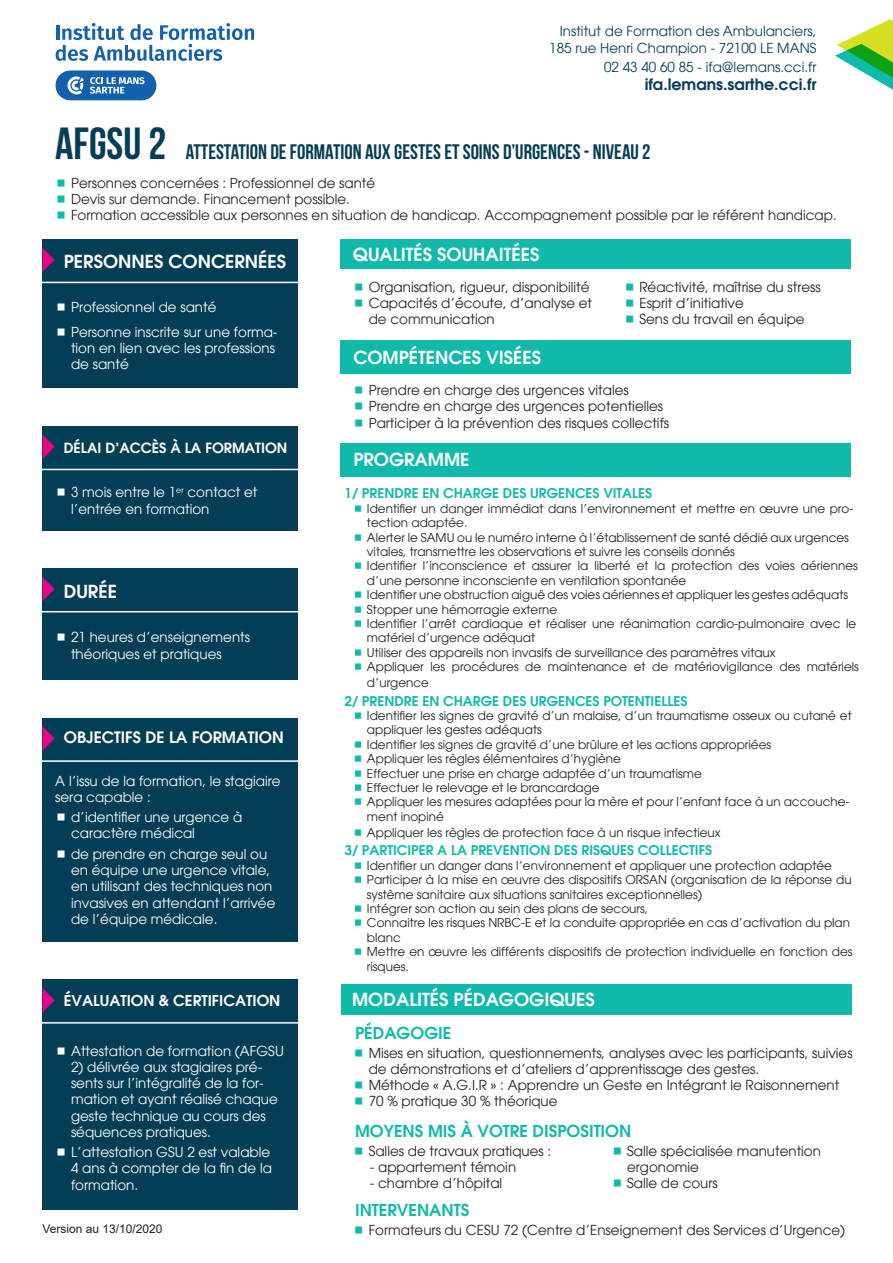
<style>
.page{position:relative;width:893px;height:1263px;background:#fff}
.page>*{position:absolute;margin:0;border:0;box-sizing:border-box;transform-origin:0 0}
.t1{font:21px "Bebas Neue";color:#043e56}
.t2{font:600 18px "Avant Garde";color:#fff}
.t3{font:600 16.5px "Avant Garde";color:#10baaa}
.t4{font:600 15.75px "Avant Garde";color:#043e56}
.t5{font:600 15.75px "Avant Garde";color:#fff}
.t6{font:600 15px "Avant Garde";color:#fff}
.t7{font:600 14.1px "Avant Garde";color:#fff}
.t8{font:13.5px/16.2px "Avant Garde";color:#231f20}
.t9{font:13.5px/16.2px "Avant Garde";color:#fff}
.t10{font:600 13.5px "Avant Garde";color:#10baaa}
.t11{font:13.5px/16.2px "Avant Garde";color:#043e56;text-align:right}
.t12{font:12px/14.4px "Avant Garde";color:#231f20}
.t13{font:12px "Arial";color:#231f20}
.s1{font-size:45px}
</style>
<div class="page">
<div style="left:340px;top:239px;width:510px;height:30px;background:#10baaa"></div>
<div style="left:340px;top:443px;width:510px;height:33px;background:#10baaa"></div>
<div style="left:340px;top:340px;width:510px;height:34px;background:#10baaa"></div>
<div style="left:43px;top:239px;width:255px;height:149px;background:#043e56"></div>
<svg style="left:43px;top:248px;width:12px;height:24px"></svg>
<hr style="left:40px;top:282px;width:260px;height:1px;background:#fff">
<div style="left:43px;top:568px;width:255px;height:112px;background:#043e56"></div>
<svg style="left:43px;top:577px;width:12px;height:24px"></svg>
<hr style="left:40px;top:611px;width:260px;height:1px;background:#fff">
<div style="left:43px;top:718px;width:255px;height:223px;background:#043e56"></div>
<svg style="left:43px;top:727px;width:12px;height:23px"></svg>
<hr style="left:40px;top:760px;width:260px;height:2px;background:#fff">
<div style="left:43px;top:979px;width:255px;height:231px;background:#043e56"></div>
<svg style="left:43px;top:988px;width:12px;height:24px"></svg>
<hr style="left:40px;top:1022px;width:260px;height:1px;background:#fff">
<div style="left:43px;top:426px;width:255px;height:104px;background:#043e56"></div>
<svg style="left:43px;top:435px;width:12px;height:24px"></svg>
<hr style="left:40px;top:469px;width:260px;height:1px;background:#fff">
<div style="left:341px;top:985px;width:511px;height:30px;background:#10baaa"></div>
<svg style="left:56px;top:23px;width:198px;height:38px"></svg>
<div style="left:56px;top:70px;width:100px;height:30px;background:#1161af;border-radius:15px"></div>
<svg style="left:67px;top:76px;width:17px;height:18px"></svg>
<svg style="left:90px;top:77px;width:55px;height:17px"></svg>
<svg style="left:835px;top:19px;width:58px;height:71px"></svg>
<p class="t11" style="left:549px;top:23px;width:269px">Institut de Formation des Ambulanciers,<br>185 rue Henri Champion - 72100 LE MANS</p>
<p class="t11" style="left:604px;top:58px;width:214px">02 43 40 60 85 - ifa@lemans.cci.fr</p>
<h3 class="t4" style="left:645px;top:74px;width:173px">ifa.lemans.sarthe.cci.fr</h3>
<h1 class="t1" style="left:55px;top:141px;width:597px"><span class="s1">AFGSU 2</span> ATTESTATION DE FORMATION AUX GESTES ET SOINS D’URGENCES - NIVEAU 2</h1>
<p class="t8" style="left:71px;top:175px;width:767px">Personnes concernées : Professionnel de santé<br>Devis sur demande. Financement possible.<br>Formation accessible aux personnes en situation de handicap. Accompagnement possible par le référent handicap.</p>
<h2 class="t2" style="left:64px;top:249px;width:224px">PERSONNES CONCERNÉES</h2>
<p class="t9" style="left:71px;top:294px;width:208px;line-height:24.8px">Professionnel de santé<br>Personne inscrite sur une forma-</p>
<p class="t9" style="left:71px;top:340px;width:206px">tion en lien avec les professions de santé</p>
<p class="t7" style="left:64px;top:438px;width:225px">DÉLAI D’ACCÈS À LA FORMATION</p>
<p class="t9" style="left:71px;top:484px;width:188px">3 mois entre le 1<sup>er</sup> contact et l’entrée en formation</p>
<h2 class="t2" style="left:64px;top:580px;width:55px">DURÉE</h2>
<p class="t9" style="left:71px;top:629px;width:181px">21 heures d’enseignements théoriques et pratiques</p>
<h3 class="t5" style="left:64px;top:727px;width:221px">OBJECTIFS DE LA FORMATION</h3>
<p class="t9" style="left:55px;top:772px;width:227px">A l’issu de la formation, le stagiaire sera capable :</p>
<p class="t9" style="left:71px;top:809px;width:173px">d’identifier une urgence à caractère médical</p>
<p class="t9" style="left:71px;top:846px;width:206px">de prendre en charge seul ou en équipe une urgence vitale, en utilisant des techniques non invasives en attendant l’arrivée de l’équipe médicale.</p>
<p class="t6" style="left:64px;top:990px;width:218px">ÉVALUATION &amp; CERTIFICATION</p>
<p class="t9" style="left:71px;top:1043px;width:214px">Attestation de formation (AFGSU</p>
<p class="t9" style="left:71px;top:1059px;width:208px">2) délivrée aux stagiaires pré&shy;sents sur l’intégralité de la for&shy;mation et ayant réalisé chaque geste technique au cours des séquences pratiques.</p>
<p class="t9" style="left:71px;top:1144px;width:202px">L’attestation GSU 2 est valable<br>4 ans à compter de la fin de la formation.</p>
<p class="t13" style="left:43px;top:1221px;width:122px">Version au 13/10/2020</p>
<h2 class="t2" style="left:353px;top:243px;width:188px">QUALITÉS SOUHAITÉES</h2>
<p class="t8" style="left:369px;top:279px;width:225px">Organisation, rigueur, disponibilité<br>Capacités d’écoute, d’analyse et de communication</p>
<h2 class="t2" style="left:353px;top:345px;width:189px">COMPÉTENCES VISÉES</h2>
<p class="t8" style="left:639px;top:279px;width:183px">Réactivité, maîtrise du stress<br>Esprit d’initiative<br>Sens du travail en équipe</p>
<p class="t8" style="left:369px;top:382px;width:302px">Prendre en charge des urgences vitales<br>Prendre en charge des urgences potentielles<br>Participer à la prévention des risques collectifs</p>
<h2 class="t2" style="left:353px;top:448px;width:118px">PROGRAMME</h2>
<p class="t10" style="left:344px;top:484px;width:309px">1/ PRENDRE EN CHARGE DES URGENCES VITALES</p>
<p class="t12" style="left:367px;top:501px;width:493px">Identifier un danger immédiat dans l’environnement et mettre en œuvre une pro&shy;tection adaptée.<br>Alerter le SAMU ou le numéro interne à l’établissement de santé dédié aux urgences vitales, transmettre les observations et suivre les conseils donnés<br>Identifier l’inconscience et assurer la liberté et la protection des voies aériennes d’une personne inconsciente en ventilation spontanée<br>Identifier une obstruction aiguë des voies aériennes et appliquer les gestes adéquats Stopper une hémorragie externe<br>Identifier l’arrêt cardiaque et réaliser une réanimation cardio-pulmonaire avec le matériel d’urgence adéquat<br>Utiliser des appareils non invasifs de surveillance des paramètres vitaux<br>Appliquer les procédures de maintenance et de matériovigilance des matériels</p>
<p class="t12" style="left:367px;top:676px;width:64px">d’urgence</p>
<p class="t10" style="left:344px;top:692px;width:344px">2/ PRENDRE EN CHARGE DES URGENCES POTENTIELLES</p>
<p class="t12" style="left:367px;top:708px;width:486px">Identifier les signes de gravité d’un malaise, d’un traumatisme osseux ou cutané et appliquer les gestes adéquats<br>Identifier les signes de gravité d’une brûlure et les actions appropriées<br>Appliquer les règles élémentaires d’hygiène<br>Effectuer une prise en charge adaptée d’un traumatisme<br>Effectuer le relevage et le brancardage<br>Appliquer les mesures adaptées pour la mère et pour l’enfant face à un accouche&shy;ment inopiné</p>
<p class="t12" style="left:367px;top:825px;width:355px">Appliquer les règles de protection face à un risque infectieux</p>
<p class="t10" style="left:344px;top:841px;width:369px">3/ PARTICIPER A LA PREVENTION DES RISQUES COLLECTIFS</p>
<p class="t12" style="left:367px;top:858px;width:487px">Identifier un danger dans l’environnement et appliquer une protection adaptée Participer à la mise en œuvre des dispositifs ORSAN (organisation de la réponse du système sanitaire aux situations sanitaires exceptionnelles)<br>Intégrer son action au sein des plans de secours,<br>Connaitre les risques NRBC-E et la conduite appropriée en cas d’activation du plan blanc<br>Mettre en œuvre les différents dispositifs de protection individuelle en fonction des risques.</p>
<h2 class="t2" style="left:352px;top:987px;width:244px">MODALITÉS PÉDAGOGIQUES</h2>
<h3 class="t3" style="left:355px;top:1022px;width:98px">PÉDAGOGIE</h3>
<p class="t8" style="left:369px;top:1045px;width:485px">Mises en situation, questionnements, analyses avec les participants, suivies de démonstrations et d’ateliers d’apprentissage des gestes.<br>Méthode « A.G.I.R » : Apprendre un Geste en Intégrant le Raisonnement 70 % pratique 30 % théorique</p>
<p class="t8" style="left:369px;top:1142px;width:184px">Salles de travaux pratiques :</p>
<p class="t8" style="left:370px;top:1159px;width:148px">- appartement témoin</p>
<p class="t8" style="left:370px;top:1175px;width:134px">- chambre d’hôpital</p>
<h3 class="t3" style="left:355px;top:1120px;width:278px">MOYENS MIS À VOTRE DISPOSITION</h3>
<p class="t8" style="left:627px;top:1142px;width:195px">Salle spécialisée manutention ergonomie<br>Salle de cours</p>
<h3 class="t3" style="left:355px;top:1199px;width:116px">INTERVENANTS</h3>
<p class="t8" style="left:369px;top:1222px;width:478px">Formateurs du CESU 72 (Centre d’Enseignement des Services d’Urgence)</p>
</div>
